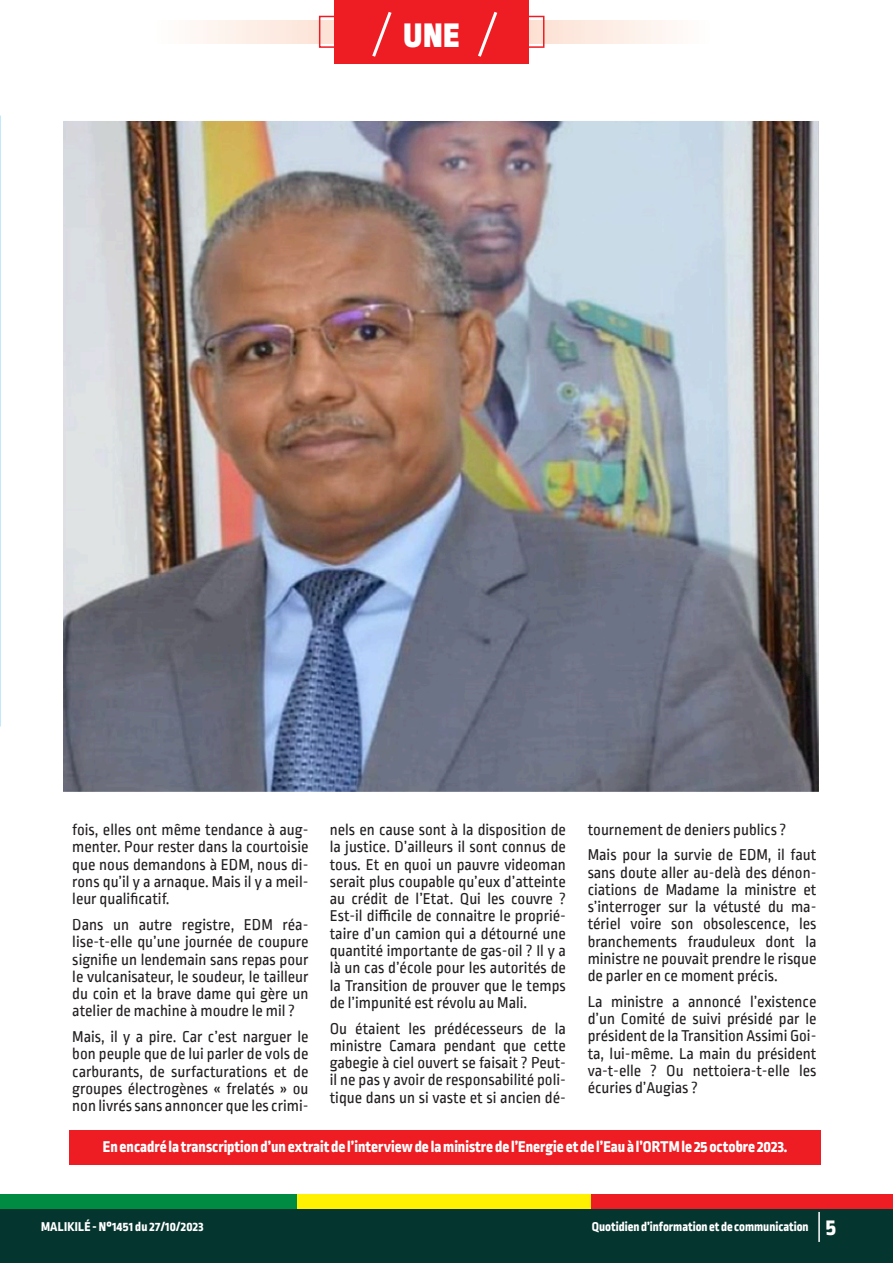
<style>
.page{position:relative;width:893px;height:1263px;background:#fff}
.page>*{position:absolute;margin:0;border:0;box-sizing:border-box;transform-origin:0 0}
.t1{font:900 36px "Ropa Sans Pro";color:#fff}
.t2{font:16.5px/17.2px "Ropa Sans PTT";color:#231f20;text-align:justify}
.t3{font:800 16.5px "Ropa Sans Pro";color:#fff}
.t4{font:800 13.5px "Ropa Sans Pro";color:#fff}
.t5{font:800 13.5px "Ropa Sans Pro";letter-spacing:.02em;color:#fff}
.s1{font-size:24px}
</style>
<div class="page">
<div style="left:0;top:1195px;width:297px;height:17px;background:#008b43"></div>
<div style="left:297px;top:1195px;width:297px;height:17px;background:#fff101"></div>
<div style="left:592px;top:1195px;width:301px;height:17px;background:#ee1d23"></div>
<div style="left:0;top:1209px;width:893px;height:54px;background:#05352f"></div>
<hr style="left:818px;top:1212px;width:2px;height:30px;background:#fff">
<img style="left:0;top:116px;width:1px;height:609px">
<svg style="left:196px;top:21px;width:476px;height:23px"></svg>
<div style="left:319px;top:16px;width:225px;height:32px;border:2px solid #ee1d23"></div>
<div style="left:334px;top:0;width:195px;height:64px;background:#ee1d23"></div>
<svg style="left:372px;top:12px;width:20px;height:45px"></svg>
<svg style="left:478px;top:11px;width:20px;height:46px"></svg>
<img style="left:64px;top:121px;width:755px;height:671px">
<div style="left:69px;top:1130px;width:752px;height:35px;background:#ee1d23"></div>
<p class="t1" style="left:403px;top:13px;width:57px">UNE</p>
<p class="t2" style="left:72px;top:822px;width:238px">fois, elles ont même tendance à aug&shy;menter. Pour rester dans la courtoisie que nous demandons à EDM, nous di&shy;rons qu’il y a arnaque. Mais il y a meil&shy;leur qualificatif.</p>
<p class="t2" style="left:72px;top:917px;width:238px">Dans un autre registre, EDM réa&shy;lise-t-elle qu’une journée de coupure signifie un lendemain sans repas pour le vulcanisateur, le soudeur, le tailleur du coin et la brave dame qui gère un atelier de machine à moudre le mil ?</p>
<p class="t2" style="left:72px;top:1029px;width:238px">Mais, il y a pire. Car c’est narguer le bon peuple que de lui parler de vols de carburants, de surfacturations et de groupes électrogènes « frelatés » ou non livrés sans annoncer que les crimi-</p>
<p class="t2" style="left:330px;top:822px;width:238px">nels en cause sont à la disposition de la justice. D’ailleurs il sont connus de tous. Et en quoi un pauvre videoman serait plus coupable qu’eux d’atteinte au crédit de l’Etat. Qui les couvre ?<br>Est-il difficile de connaitre le proprié&shy;taire d’un camion qui a détourné une quantité importante de gas-oil ? Il y a là un cas d’école pour les autorités de la Transition de prouver que le temps de l’impunité est révolu au Mali.</p>
<p class="t2" style="left:330px;top:1020px;width:238px">Ou étaient les prédécesseurs de la ministre Camara pendant que cette gabegie à ciel ouvert se faisait ? Peut&shy;il ne pas y avoir de responsabilité poli&shy;tique dans un si vaste et si ancien dé-</p>
<p class="t2" style="left:588px;top:822px;width:200px">tournement de deniers publics ?</p>
<p class="t2" style="left:588px;top:847px;width:230px">Mais pour la survie de EDM, il faut sans doute aller au-delà des dénon&shy;ciations de Madame la ministre et s’interroger sur la vétusté du ma&shy;tériel voire son obsolescence, les branchements frauduleux dont la ministre ne pouvait prendre le risque de parler en ce moment précis.</p>
<p class="t2" style="left:588px;top:994px;width:230px">La ministre a annoncé l’existence d’un Comité de suivi présidé par le président de la Transition Assimi Goi&shy;ta, lui-même. La main du président va-t-elle ? Ou nettoiera-t-elle les écuries d’Augias ?</p>
<p class="t3" style="left:103px;top:1137px;width:686px">En encadré la transcription d’un extrait de l’interview de la ministre de l’Energie et de l’Eau à l’ORTM le 25 octobre 2023.</p>
<p class="t5" style="left:41px;top:1219px;width:164px">MALIKILÉ - N°1451 du 27/10/2023</p>
<p class="t4" style="left:592px;top:1219px;width:246px">Quotidien d’information et de communication <span class="s1">5</span></p>
</div>
